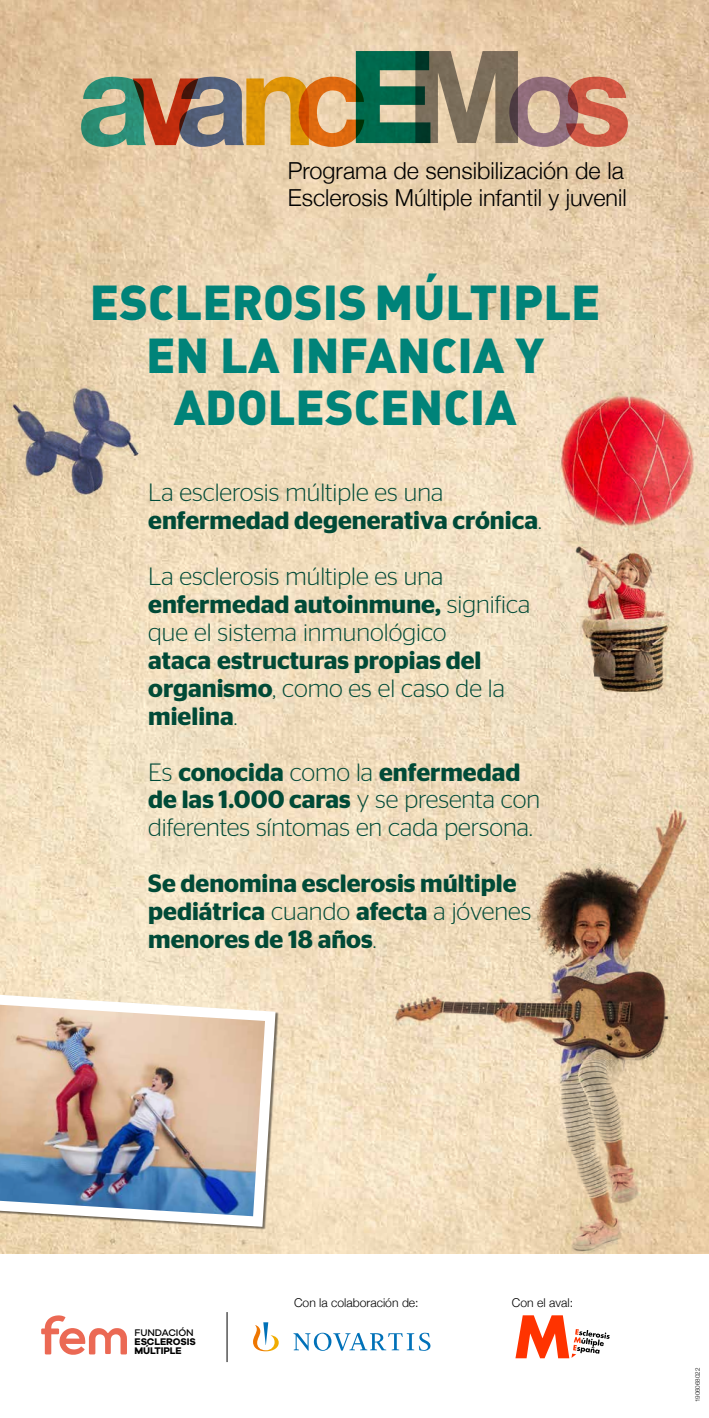
<style>
.page{position:relative;width:709px;height:1418px;background:#fff}
.page>*{position:absolute;margin:0;border:0;box-sizing:border-box;transform-origin:0 0}
.t1{font:48.3px/52.6px "DIN Black Alternate";color:#008379;text-align:center}
.t2{font:600 25px/27.9px "Stag Sans";color:#004a37}
.t3{font:300 25px/27.9px "Stag Sans";color:#004a37}
.t4{font:300 23.4px/26.4px "Helvetica Neue";color:#000}
.t5{font:300 12.2px "Helvetica Neue";color:#000}
.t6{font:700 9.9px/9px "Galano Grotesque";letter-spacing:-.01em;color:#000}
.t7{font:500 9.9px "Galano Grotesque";letter-spacing:-.01em;color:#000}
.t8{font:300 6.2px "Helvetica Neue";color:#000}
.s1{font-weight:300}
.s2{font-weight:600}
</style>
<div class="page">
<img style="left:0;top:0;width:709px;height:1253px">
<img style="left:507px;top:380px;width:202px;height:334px">
<img style="left:377px;top:771px;width:332px;height:482px">
<div style="left:0;top:990px;width:279px;height:239px;background:#000;opacity:.5"></div>
<svg style="left:0;top:994px;width:275px;height:232px"></svg>
<img style="left:0;top:1004px;width:265px;height:212px">
<svg style="left:81px;top:51px;width:547px;height:96px;background:#a89473"></svg>
<img style="left:9px;top:386px;width:132px;height:112px">
<svg style="left:253px;top:1322px;width:177px;height:29px"></svg>
<svg style="left:515px;top:1315px;width:94px;height:43px"></svg>
<hr style="left:227px;top:1311px;width:1px;height:50px;background:#000">
<svg style="left:41px;top:1315px;width:86px;height:39px"></svg>
<p class="t4" style="left:288px;top:156px;width:340px">Programa de sensibilización de la<br>Esclerosis Múltiple infantil y juvenil</p>
<h1 class="t1" style="left:90px;top:273px;width:512px">ESCLEROSIS MÚLTIPLE<br>EN LA INFANCIA Y<br>ADOLESCENCIA</h1>
<p class="t2" style="left:148px;top:478px;width:395px"><span class="s1">La esclerosis múltiple es una </span>enfermedad degenerativa crónica<span class="s1">.</span></p>
<p class="t3" style="left:148px;top:562px;width:383px">La esclerosis múltiple es una <span class="s2">enfermedad autoinmune,</span> significa que el sistema inmunológico</p>
<p class="t2" style="left:148px;top:646px;width:358px">ataca estructuras propias del organismo<span class="s1">, como es el caso de la </span>mielina<span class="s1">.</span></p>
<p class="t3" style="left:148px;top:757px;width:393px">Es <span class="s2">conocida</span> como la <span class="s2">enfermedad de las 1.000 caras</span> y se presenta con diferentes síntomas en cada persona.</p>
<p class="t2" style="left:148px;top:869px;width:385px">Se denomina esclerosis múltiple pediátrica <span class="s1">cuando</span> afecta <span class="s1">a jóvenes </span>menores de 18 años<span class="s1">.</span></p>
<p class="t7" style="left:135px;top:1326px;width:61px">FUNDACIÓN</p>
<p class="t6" style="left:135px;top:1337px;width:63px">ESCLEROSIS<br>MÚLTIPLE</p>
<p class="t5" style="left:294px;top:1292px;width:126px">Con la colaboración de:</p>
<p class="t5" style="left:512px;top:1292px;width:63px">Con el aval:</p>
<p class="t8" style="left:692px;top:1402px;width:36px;rotate:-90deg">1906068022</p>
</div>
